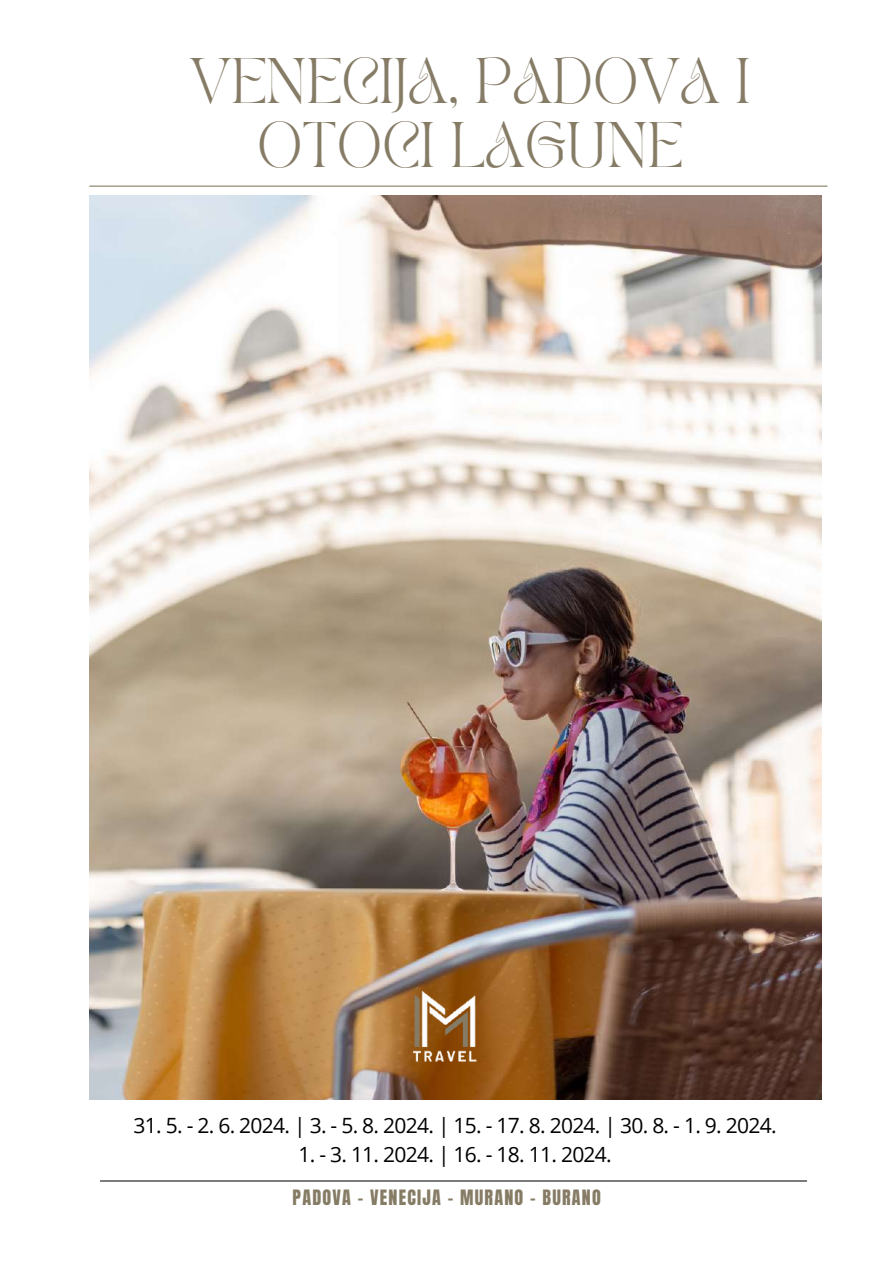
<style>
.page{position:relative;width:894px;height:1264px;background:#fff}
.page>*{position:absolute;margin:0;border:0;box-sizing:border-box;transform-origin:0 0}
.t1{font:45px/64.2px "TAN PEARL Regular";color:#867c66;text-align:center}
.t2{font:21px "Open Sans";letter-spacing:-.035em;color:#000}
.t3{font:18px "Anton";letter-spacing:.07em;color:#867c66}
</style>
<div class="page">
<img style="left:89px;top:195px;width:732px;height:904px">
<hr style="left:89px;top:185px;width:738px;height:2px;background:#848064">
<hr style="left:100px;top:1180px;width:706px;height:1px;background:#171714">
<img style="left:407px;top:983px;width:79px;height:84px">
<h1 class="t1" style="left:190px;top:53px;width:562px">VENECIJA, PADOVA I<br>OTOCI LAGUNE</h1>
<p class="t2" style="left:133px;top:1110px;width:644px">31. 5. - 2. 6. 2024. | 3. - 5. 8. 2024. | 15. - 17. 8. 2024. | 30. 8. - 1. 9. 2024.</p>
<p class="t2" style="left:298px;top:1139px;width:315px">1. - 3. 11. 2024. | 16. - 18. 11. 2024.</p>
<p class="t3" style="left:292px;top:1184px;width:310px">PADOVA – VENECIJA - MURANO - BURANO</p>
</div>
